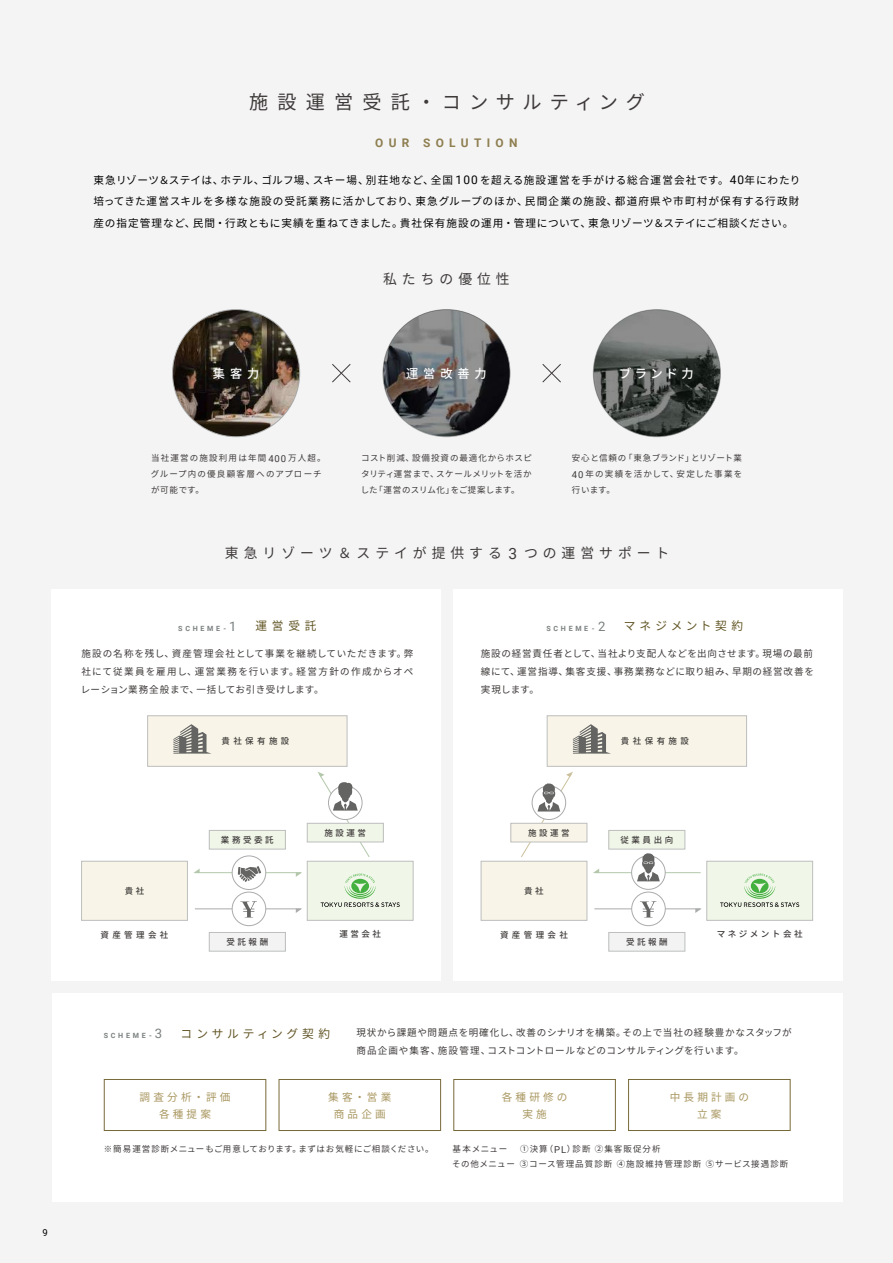
<style>
.page{position:relative;width:893px;height:1263px;background:#f4f4f4}
.page>*{position:absolute;margin:0;border:0;box-sizing:border-box;transform-origin:0 0}
.t1{font:19.2px "Noto Sans CJ Kjp";letter-spacing:.425em;color:#3e3a39}
.t2{font:13.8px "Noto Sans CJ Kjp";letter-spacing:.36em;color:#3e3a39}
.t3{font:500 12.3px "Noto Sans CJ Kjp";color:#fff}
.t4{font:500 12.15px "Noto Sans CJ Kjp";letter-spacing:.4em;color:#fff}
.t5{font:700 11.85px "Roboto";letter-spacing:.445em;color:#8e7e50}
.t6{font:11.7px "Noto Sans CJ Kjp";letter-spacing:.325em;color:#625525}
.t7{font:10.65px/21.3px "Noto Sans CJ Kjp";letter-spacing:.045em;color:#000;text-align:justify}
.t8{font:10.65px/17px "Noto Sans CJ Kjp";letter-spacing:.3em;color:#a99760;text-align:center}
.t9{font:9.6px/18px "Noto Sans CJ Kjp";letter-spacing:.07em;color:#3e3a39;text-align:justify}
.t10{font:9.6px "Roboto";color:#000}
.t11{font:8.55px/15.9px "Noto Sans CJ Kjp";letter-spacing:.1em;color:#3e3a39;text-align:justify}
.t12{font:500 8.55px "Noto Sans CJ Kjp";letter-spacing:.3em;color:#3e3a39}
.t13{font:8.55px/14.9px "Noto Sans CJ Kjp";letter-spacing:.12em;color:#3e3a39}
.t14{font:8.55px/15.9px "Noto Sans CJ Kjp";letter-spacing:.14em;color:#3e3a39}
.t15{font:8.55px "Noto Sans CJ Kjp";letter-spacing:.055em;color:#3e3a39}
.t16{font:700 7.2px "Roboto";letter-spacing:.375em;color:#7a7f7f}
.s1{font-family:"Roboto";font-size:11.85px}
.s2{font-size:12.15px}
.s3{font-family:"Roboto";font-size:9.45px}
.s4{font-family:"Roboto";font-size:15.45px}
.s5{font-weight:400;font-size:13.05px}
</style>
<div class="page">
<div style="left:52px;top:590px;width:389px;height:391px;background:#fff"></div>
<div style="left:454px;top:590px;width:389px;height:391px;background:#fff"></div>
<div style="left:52px;top:994px;width:791px;height:208px;background:#fff"></div>
<div style="left:82px;top:861px;width:105px;height:59px;background:#f8f5e8"></div>
<div style="left:81px;top:861px;width:107px;height:59px;border:1px solid #bdbebe"></div>
<div style="left:147px;top:715px;width:200px;height:51px;background:#f8f5e8;border:1px solid #bdbebe"></div>
<div style="left:307px;top:861px;width:106px;height:59px;background:#f0f6e8;border:1px solid #bdbebe"></div>
<svg style="left:321px;top:873px;width:79px;height:34px"></svg>
<svg style="left:173px;top:724px;width:38px;height:30px"></svg>
<svg style="left:193px;top:868px;width:7px;height:5px"></svg>
<hr style="left:195px;top:872px;width:106px;height:1px;background:#b3c8ab">
<svg style="left:296px;top:872px;width:6px;height:5px"></svg>
<hr style="left:195px;top:908px;width:106px;height:1px;background:#aaabab">
<svg style="left:296px;top:908px;width:6px;height:5px"></svg>
<div style="left:209px;top:932px;width:76px;height:19px;background:#f3f3f4"></div>
<div style="left:209px;top:932px;width:77px;height:19px;border:1px solid #bdbebe"></div>
<div style="left:209px;top:830px;width:76px;height:19px;background:#f0f6e8"></div>
<div style="left:209px;top:830px;width:77px;height:19px;border:1px solid #bdbebe"></div>
<div style="left:232px;top:856px;width:34px;height:33px;background:#fff;border-radius:50%"></div>
<div style="left:232px;top:856px;width:34px;height:34px;border:1px solid #aaabab;border-radius:50%"></div>
<svg style="left:238px;top:866px;width:23px;height:16px"></svg>
<div style="left:232px;top:892px;width:34px;height:34px;background:#fff;border-radius:50%"></div>
<div style="left:232px;top:892px;width:34px;height:34px;border:1px solid #aaabab;border-radius:50%"></div>
<svg style="left:240px;top:901px;width:17px;height:17px"></svg>
<div style="left:307px;top:823px;width:76px;height:19px;background:#f0f6e8"></div>
<div style="left:307px;top:823px;width:77px;height:19px;border:1px solid #bdbebe"></div>
<svg style="left:317px;top:772px;width:53px;height:85px"></svg>
<div style="left:481px;top:861px;width:106px;height:59px;background:#f8f5e8"></div>
<div style="left:481px;top:861px;width:106px;height:59px;border:1px solid #bdbebe"></div>
<div style="left:547px;top:715px;width:200px;height:51px;background:#f8f5e8;border:1px solid #bdbebe"></div>
<div style="left:706px;top:861px;width:107px;height:59px;background:#f0f6e8;border:1px solid #bdbebe"></div>
<svg style="left:720px;top:873px;width:79px;height:34px"></svg>
<svg style="left:573px;top:724px;width:38px;height:30px"></svg>
<hr style="left:594px;top:872px;width:107px;height:1px;background:#b3c8ab">
<hr style="left:594px;top:908px;width:107px;height:1px;background:#aaabab">
<svg style="left:695px;top:908px;width:7px;height:5px"></svg>
<div style="left:609px;top:932px;width:76px;height:19px;background:#f3f3f4"></div>
<div style="left:609px;top:932px;width:76px;height:19px;border:1px solid #bdbebe"></div>
<div style="left:609px;top:830px;width:76px;height:19px;background:#f0f6e8"></div>
<div style="left:609px;top:830px;width:76px;height:19px;border:1px solid #bdbebe"></div>
<div style="left:632px;top:892px;width:33px;height:34px;background:#fff;border-radius:50%"></div>
<div style="left:631px;top:892px;width:34px;height:34px;border:1px solid #aaabab;border-radius:50%"></div>
<svg style="left:640px;top:901px;width:16px;height:17px"></svg>
<div style="left:511px;top:823px;width:76px;height:19px;background:#f8f5e8"></div>
<div style="left:511px;top:823px;width:76px;height:19px;border:1px solid #bdbebe"></div>
<svg style="left:520px;top:772px;width:53px;height:85px"></svg>
<svg style="left:632px;top:856px;width:33px;height:33px"></svg>
<div style="left:631px;top:855px;width:34px;height:34px;border:1px solid #aaabab;border-radius:50%"></div>
<svg style="left:637px;top:853px;width:23px;height:28px"></svg>
<div style="left:104px;top:1079px;width:162px;height:52px;border:1px solid #766939"></div>
<div style="left:279px;top:1079px;width:162px;height:52px;border:1px solid #766939"></div>
<div style="left:454px;top:1079px;width:162px;height:52px;border:1px solid #766939"></div>
<div style="left:628px;top:1079px;width:162px;height:52px;border:1px solid #766939"></div>
<svg style="left:332px;top:364px;width:19px;height:19px"></svg>
<svg style="left:542px;top:364px;width:19px;height:19px"></svg>
<img style="left:173px;top:310px;width:127px;height:127px;border-radius:50%">
<svg style="left:593px;top:310px;width:127px;height:127px;background:#5a5d5b"></svg>
<svg style="left:383px;top:309px;width:127px;height:127px;background:#5c5c5d"></svg>
<p class="t10" style="left:43px;top:1226px;width:7px">9</p>
<h1 class="t1" style="left:249px;top:91px;width:397px">施設運営受託・コンサルティング</h1>
<p class="t5" style="left:375px;top:134px;width:144px">OUR SOLUTION</p>
<p class="t7" style="left:93px;top:170px;width:709px">東急リゾーツ＆ステイは、ホテル、ゴルフ場、スキー場、別荘地など、全国 <span class="s1">100</span> を超える施設運営を手がける総合運営会社です。<span class="s1">40</span>年にわたり培ってきた運営スキルを多様な施設の受託業務に活かしており、東急グループのほか、民間企業の施設、都道府県や市町村が保有する行政財産の指定管理など、民間・行政ともに実績を重ねてきました。貴社保有施設の運用・管理について、東急リゾーツ＆ステイにご相談ください。</p>
<h2 class="t2" style="left:383px;top:271px;width:128px">私たちの優位性</h2>
<p class="t4" style="left:213px;top:366px;width:48px">集客力</p>
<p class="t4" style="left:406px;top:366px;width:82px">運営改善力</p>
<p class="t3" style="left:619px;top:366px;width:76px">ブランド<span class="s2">力</span></p>
<p class="t14" style="left:151px;top:450px;width:176px">当社運営の施設利用は年間<span class="s3">400</span>万人超。グループ内の優良顧客層へのアプローチが可能です。</p>
<p class="t11" style="left:361px;top:450px;width:173px">コスト削減、設備投資の最適化からホスピタリティ運営まで、スケールメリットを活かした「運営のスリム化」をご提案します。</p>
<p class="t11" style="left:572px;top:450px;width:172px">安心と信頼の「東急ブランド」とリゾート業<span class="s3">40</span>年の実績を活かして、安定した事業を行います。</p>
<h2 class="t2" style="left:225px;top:545px;width:446px">東急リゾーツ＆ステイが提供する <span class="s4">3</span> つの運営サポート</h2>
<p class="t16" style="left:178px;top:623px;width:60px">SCHEME -<span class="s5">1</span></p>
<p class="t6" style="left:256px;top:619px;width:62px">運営受託</p>
<p class="t16" style="left:546px;top:623px;width:60px">SCHEME -<span class="s5">2</span></p>
<p class="t6" style="left:624px;top:619px;width:121px">マネジメント契約</p>
<p class="t9" style="left:81px;top:645px;width:334px">施設の名称を残し、資産管理会社として事業を継続していただきます。弊社にて従業員を雇用し、運営業務を行います。経営方針の作成からオペレーション業務全般まで、一括してお引き受けします。</p>
<p class="t9" style="left:481px;top:645px;width:335px">施設の経営責任者として、当社より支配人などを出向させます。現場の最前線にて、運営指導、集客支援、事務業務などに取り組み、早期の経営改善を実現します。</p>
<p class="t12" style="left:221px;top:736px;width:70px">貴社保有施設</p>
<p class="t12" style="left:621px;top:736px;width:70px">貴社保有施設</p>
<p class="t12" style="left:221px;top:835px;width:54px">業務受委託</p>
<p class="t12" style="left:324px;top:828px;width:43px">施設運営</p>
<p class="t12" style="left:528px;top:828px;width:43px">施設運営</p>
<p class="t12" style="left:620px;top:835px;width:54px">従業員出向</p>
<p class="t12" style="left:125px;top:886px;width:21px">貴社</p>
<p class="t12" style="left:100px;top:930px;width:69px">資産管理会社</p>
<p class="t12" style="left:226px;top:937px;width:43px">受託報酬</p>
<p class="t12" style="left:339px;top:929px;width:43px">運営会社</p>
<p class="t12" style="left:524px;top:886px;width:21px">貴社</p>
<p class="t12" style="left:500px;top:930px;width:69px">資産管理会社</p>
<p class="t12" style="left:626px;top:937px;width:43px">受託報酬</p>
<p class="t12" style="left:717px;top:929px;width:87px">マネジメント会社</p>
<p class="t16" style="left:104px;top:1030px;width:60px">SCHEME -<span class="s5">3</span></p>
<p class="t6" style="left:181px;top:1027px;width:151px">コンサルティング契約</p>
<p class="t9" style="left:356px;top:1023px;width:437px">現状から課題や問題点を明確化し、改善のシナリオを構築。その上で当社の経験豊かなスタッフが商品企画や集客、施設管理、コストコントロールなどのコンサルティングを行います。</p>
<p class="t8" style="left:140px;top:1088px;width:92px">調査分析・評価各種提案</p>
<p class="t8" style="left:328px;top:1088px;width:65px">集客・営業商品企画</p>
<p class="t8" style="left:502px;top:1088px;width:67px">各種研修の実施</p>
<p class="t8" style="left:670px;top:1088px;width:81px">中長期計画の立案</p>
<p class="t13" style="left:452px;top:1142px;width:338px;text-indent:68px">➀決算（<span class="s3">PL</span>）診断 ➁集客販促分析<br>その他メニュー ➂コース管理品質診断 ➃施設維持管理診断 ➄サービス接遇診断</p>
<p class="t15" style="left:104px;top:1144px;width:331px">※簡易運営診断メニューもご用意しております。まずはお気軽にご相談ください。</p>
<p class="t11" style="left:452px;top:1141px;width:56px">基本メニュー</p>
</div>
